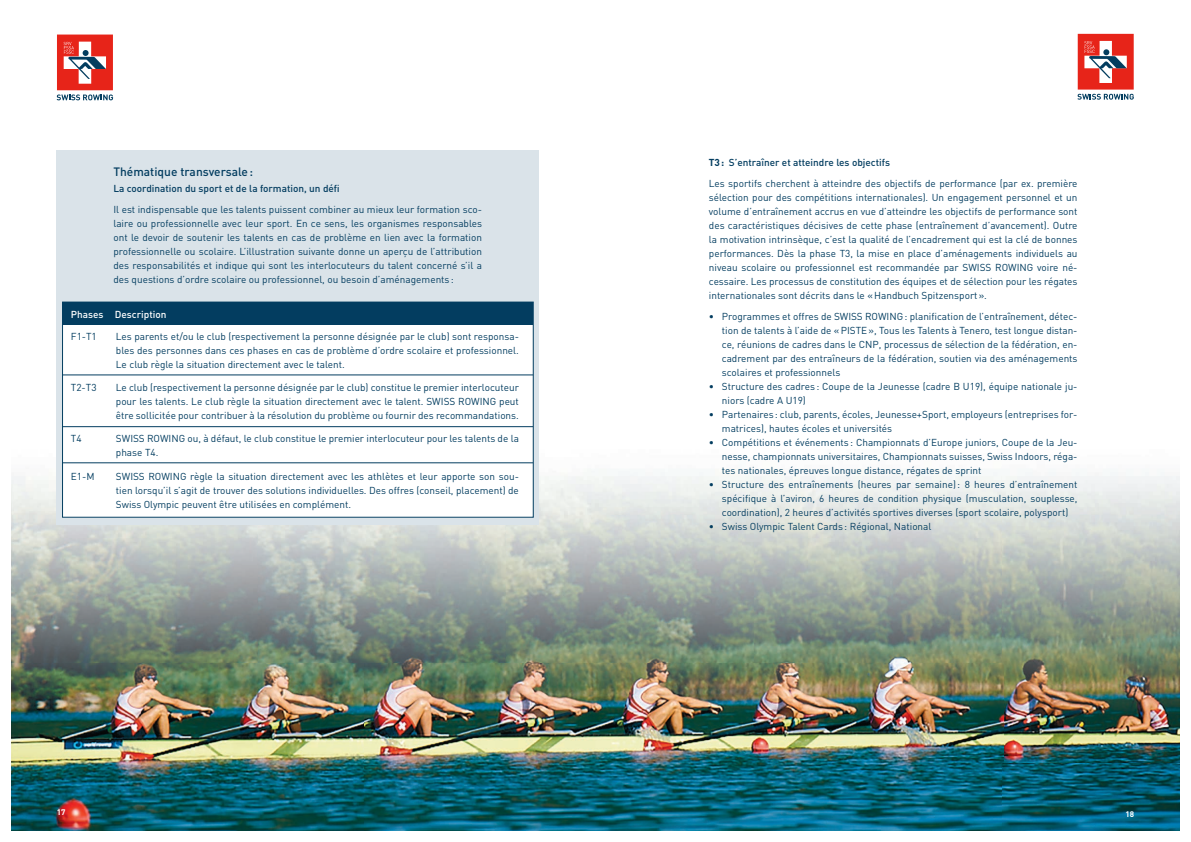
<style>
.page{position:relative;width:1191px;height:842px;background:#fff}
.page>*{position:absolute;margin:0;border:0;box-sizing:border-box;transform-origin:0 0}
.t1{font:500 12px "DIN";color:#033d60}
.t2{font:10px/14px "DIN";color:#033d60;text-align:justify}
.t3{font:500 10px "DIN";color:#033d60}
.t4{font:500 10px "DIN";color:#fff}
.t5{font:700 8px "DIN";color:#fff}
.s1{font-weight:700}
.s2{font-weight:500}
</style>
<div class="page">
<img style="left:11px;top:431px;width:1168px;height:400px">
<svg style="left:1077px;top:34px;width:56px;height:66px"></svg>
<svg style="left:57px;top:35px;width:56px;height:65px"></svg>
<div style="left:57px;top:150px;width:482px;height:374px;background:#dae3e9"></div>
<div style="left:63px;top:315px;width:470px;height:202px;background:#fff"></div>
<div style="left:63px;top:302px;width:470px;height:23px;background:#033d60"></div>
<div style="left:62px;top:302px;width:471px;height:215px;border:1px solid #033d60"></div>
<hr style="left:62px;top:375px;width:471px;height:1px;background:#033d60">
<hr style="left:62px;top:426px;width:471px;height:1px;background:#033d60">
<hr style="left:62px;top:463px;width:471px;height:1px;background:#033d60">
<p class="t1" style="left:113px;top:164px;width:141px">Thématique transversale :</p>
<p class="t3" style="left:113px;top:182px;width:228px">La coordination du sport et de la formation, un défi</p>
<p class="t2" style="left:113px;top:202px;width:370px">Il est indispensable que les talents puissent combiner au mieux leur formation sco&shy;laire ou professionnelle avec leur sport. En ce sens, les organismes responsables ont le devoir de soutenir les talents en cas de problème en lien avec la formation professionnelle ou scolaire. L’illustration suivante donne un aperçu de l’attribution des responsabilités et indique qui sont les interlocuteurs du talent concerné s’il a des questions d’ordre scolaire ou professionnel, ou besoin d’aménagements :</p>
<p class="t4" style="left:71px;top:308px;width:97px">Phases Description</p>
<p class="t2" style="left:71px;top:329px;width:27px">F1-T1</p>
<p class="t2" style="left:116px;top:329px;width:404px">Les parents et/ou le club (respectivement la personne désignée par le club) sont responsa&shy;bles des personnes dans ces phases en cas de problème d’ordre scolaire et professionnel.<br>Le club règle la situation directement avec le talent.</p>
<p class="t2" style="left:71px;top:380px;width:27px">T2-T3</p>
<p class="t2" style="left:116px;top:380px;width:404px">Le club (respectivement la personne désignée par le club) constitue le premier interlocuteur pour les talents. Le club règle la situation directement avec le talent. SWISS ROWING peut être sollicitée pour contribuer à la résolution du problème ou fournir des recommandations.</p>
<p class="t2" style="left:71px;top:431px;width:12px">T4</p>
<p class="t2" style="left:116px;top:431px;width:404px">SWISS ROWING ou, à défaut, le club constitue le premier interlocuteur pour les talents de la phase T4.</p>
<p class="t2" style="left:71px;top:469px;width:25px">E1-M</p>
<p class="t2" style="left:116px;top:469px;width:404px">SWISS ROWING règle la situation directement avec les athlètes et leur apporte son sou&shy;tien lorsqu’il s’agit de trouver des solutions individuelles. Des offres (conseil, placement) de Swiss Olympic peuvent être utilisées en complément.</p>
<p class="t2" style="left:709px;top:151px;width:370px;line-height:21px"><span class="s1">T3 :</span> <span class="s2">S’entraîner et atteindre les objectifs<br></span>Les sportifs cherchent à atteindre des objectifs de performance (par ex. première</p>
<p class="t2" style="left:709px;top:190px;width:370px">sélection pour des compétitions internationales). Un engagement personnel et un volume d’entraînement accrus en vue d’atteindre les objectifs de performance sont des caractéristiques décisives de cette phase (entraînement d’avancement). Outre la motivation intrinsèque, c’est la qualité de l’encadrement qui est la clé de bonnes performances. Dès la phase T3, la mise en place d’aménagements individuels au niveau scolaire ou professionnel est recommandée par SWISS ROWING voire né&shy;cessaire. Les processus de constitution des équipes et de sélection pour les régates internationales sont décrits dans le « Handbuch Spitzensport ».</p>
<p class="t2" style="left:722px;top:309px;width:357px;text-indent:-13px">• Programmes et offres de SWISS ROWING : planification de l’entraînement, détec&shy;tion de talents à l’aide de « PISTE », Tous les Talents à Tenero, test longue distan&shy;ce, réunions de cadres dans le CNP, processus de sélection de la fédération, en&shy;cadrement par des entraîneurs de la fédération, soutien via des aménagements scolaires et professionnels</p>
<p class="t2" style="left:722px;top:379px;width:357px;text-indent:-13px">• Structure des cadres : Coupe de la Jeunesse (cadre B U19), équipe nationale ju&shy;niors (cadre A U19)</p>
<p class="t2" style="left:722px;top:407px;width:357px;text-indent:-13px">• Partenaires : club, parents, écoles, Jeunesse+Sport, employeurs (entreprises for&shy;matrices), hautes écoles et universités</p>
<p class="t2" style="left:722px;top:435px;width:357px;text-indent:-13px">• Compétitions et événements : Championnats d’Europe juniors, Coupe de la Jeu&shy;nesse, championnats universitaires, Championnats suisses, Swiss Indoors, réga&shy;tes nationales, épreuves longue distance, régates de sprint</p>
<p class="t2" style="left:722px;top:477px;width:357px;text-indent:-13px">• Structure des entraînements (heures par semaine) : 8 heures d’entraînement spécifique à l’aviron, 6 heures de condition physique (musculation, souplesse, coordination), 2 heures d’activités sportives diverses (sport scolaire, polysport)</p>
<p class="t2" style="left:709px;top:519px;width:224px">• Swiss Olympic Talent Cards : Régional, National</p>
<p class="t5" style="left:57px;top:807px;width:10px">17</p>
<p class="t5" style="left:1125px;top:809px;width:10px">18</p>
</div>
